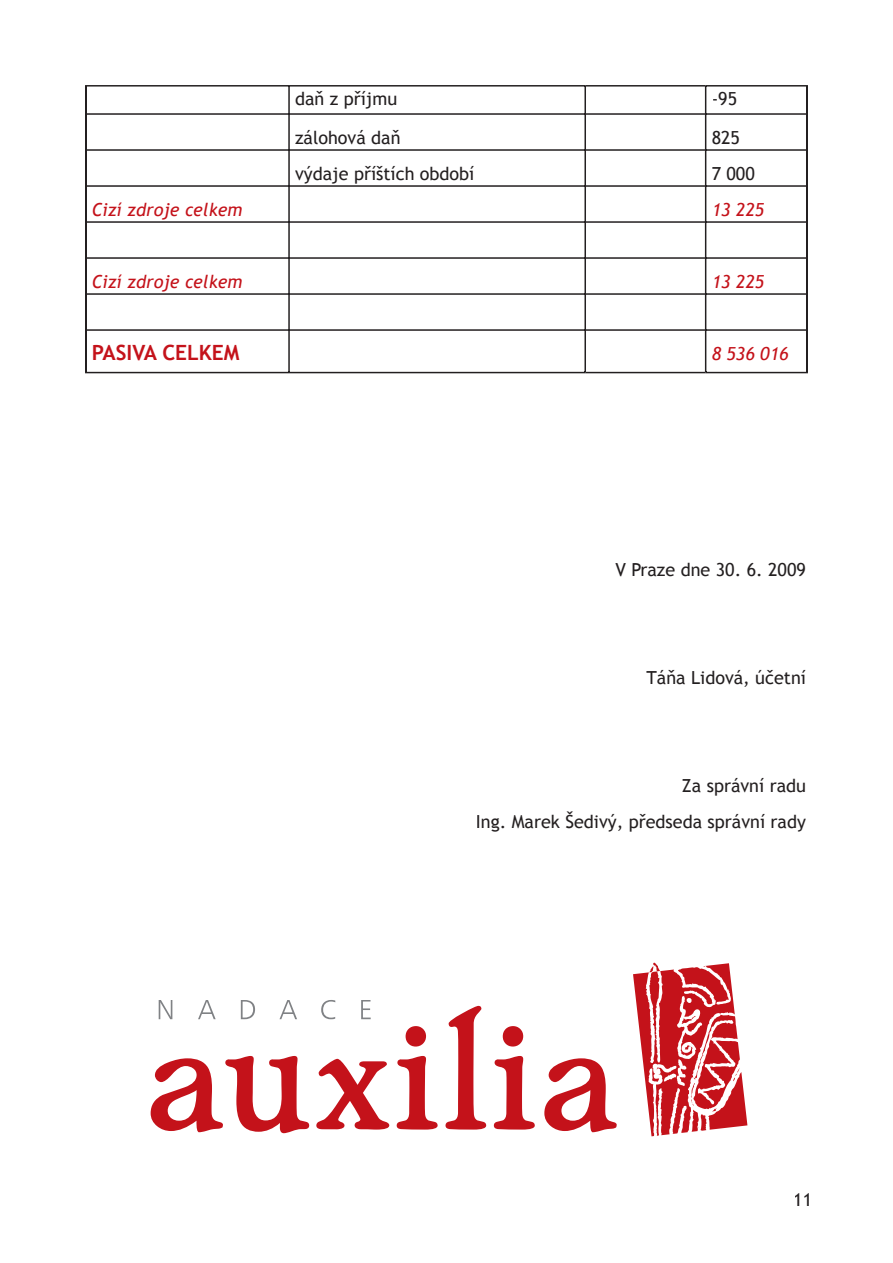
<style>
.page{position:relative;width:893px;height:1263px;background:#fff}
.page>*{position:absolute;margin:0;border:0;box-sizing:border-box;transform-origin:0 0}
.t1{font:700 21px "Trebuchet MS";color:#c4121a}
.t2{font:18px/36px "Trebuchet MS";color:#231f20;text-align:right}
.t3{font:italic 18px "Trebuchet MS";color:#c4121a}
</style>
<div class="page">
<svg style="left:85px;top:85px;width:723px;height:288px"></svg>
<svg style="left:503px;top:1026px;width:20px;height:20px"></svg>
<svg style="left:406px;top:1026px;width:20px;height:20px"></svg>
<svg style="left:151px;top:1056px;width:158px;height:77px"></svg>
<svg style="left:316px;top:1059px;width:73px;height:71px"></svg>
<svg style="left:397px;top:1056px;width:41px;height:73px"></svg>
<svg style="left:494px;top:1056px;width:41px;height:73px"></svg>
<svg style="left:544px;top:1058px;width:73px;height:74px"></svg>
<svg style="left:445px;top:1006px;width:41px;height:123px"></svg>
<svg style="left:633px;top:963px;width:114px;height:173px"></svg>
<svg style="left:159px;top:1000px;width:13px;height:19px"></svg>
<svg style="left:198px;top:1000px;width:18px;height:19px"></svg>
<svg style="left:241px;top:1000px;width:14px;height:19px"></svg>
<svg style="left:279px;top:1000px;width:18px;height:19px"></svg>
<svg style="left:321px;top:1000px;width:14px;height:19px"></svg>
<svg style="left:361px;top:1000px;width:10px;height:19px"></svg>
<p class="t2" style="left:295px;top:81px;width:104px">daň z příjmu</p>
<p class="t2" style="left:712px;top:81px;width:27px">-95</p>
<p class="t2" style="left:295px;top:120px;width:107px">zálohová daň</p>
<p class="t2" style="left:712px;top:120px;width:30px">825</p>
<p class="t2" style="left:295px;top:156px;width:181px">výdaje příštích období</p>
<p class="t2" style="left:712px;top:156px;width:45px">7 000</p>
<p class="t3" style="left:92px;top:199px;width:152px">Cizí zdroje celkem</p>
<p class="t3" style="left:712px;top:199px;width:54px">13 225</p>
<p class="t3" style="left:92px;top:271px;width:152px">Cizí zdroje celkem</p>
<p class="t3" style="left:712px;top:271px;width:54px">13 225</p>
<p class="t1" style="left:92px;top:339px;width:149px">PASIVA CELKEM</p>
<p class="t3" style="left:712px;top:343px;width:78px">8 536 016</p>
<p class="t2" style="left:615px;top:552px;width:192px">V Praze dne 30. 6. 2009</p>
<p class="t2" style="left:646px;top:660px;width:161px">Táňa Lidová, účetní</p>
<p class="t2" style="left:476px;top:768px;width:331px">Za správní radu<br>Ing. Marek Šedivý, předseda správní rady</p>
<p class="t2" style="left:793px;top:1182px;width:20px">11</p>
</div>
